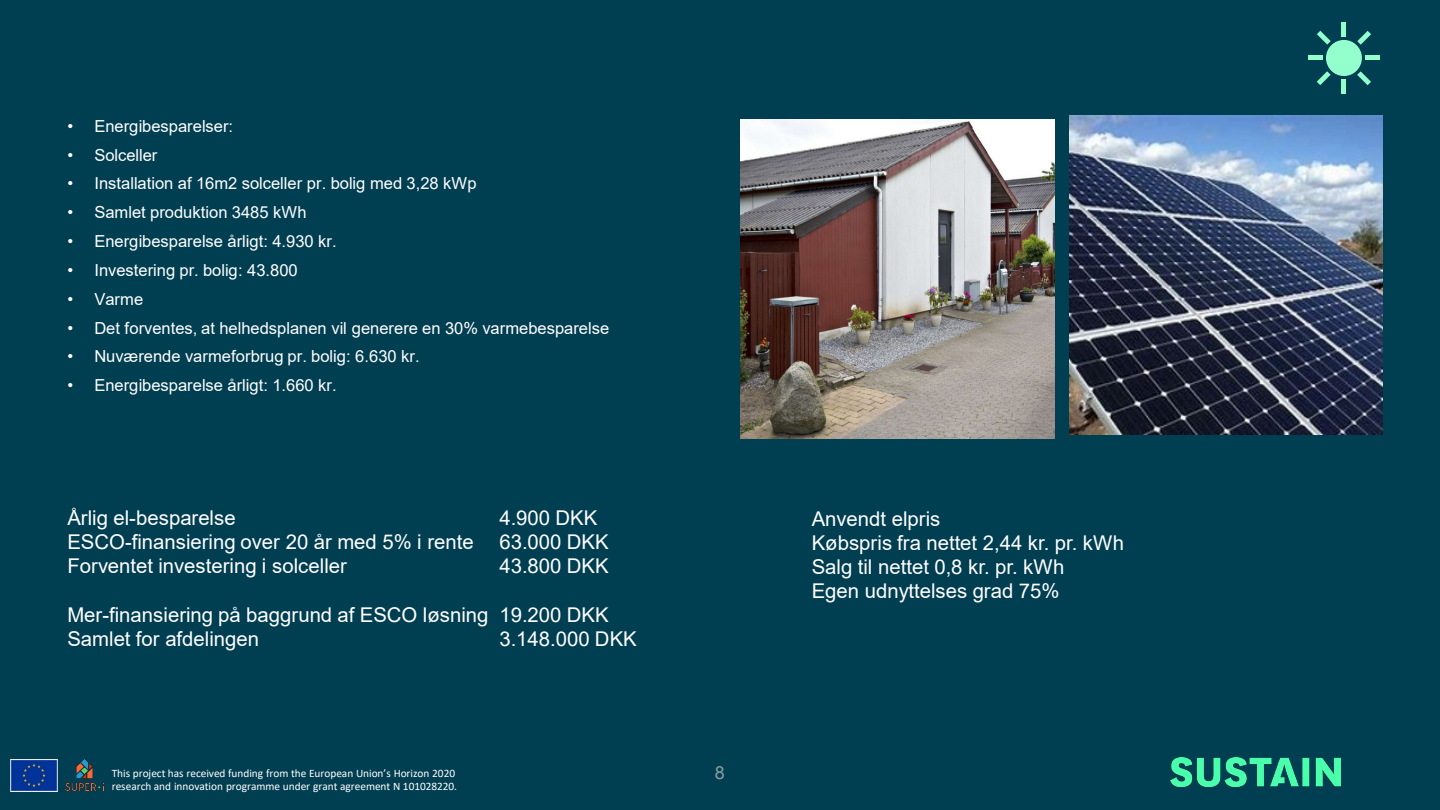
<style>
.page{position:relative;width:1440px;height:810px;background:#003e51}
.page>*{position:absolute;margin:0;border:0;box-sizing:border-box;transform-origin:0 0}
.t1{font:20.4px/24.3px "Arial";color:#fff}
.t2{font:18px "Arial";color:#8f9ea0}
.t3{font:16.5px "Arial";color:#fff}
.t4{font:11.4px/13.5px "Calibri";color:#fff}
</style>
<div class="page">
<img style="left:1170px;top:758px;width:171px;height:29px">
<img style="left:66px;top:759px;width:37px;height:32px">
<img style="left:11px;top:760px;width:46px;height:32px">
<img style="left:1069px;top:116px;width:313px;height:319px">
<hr style="left:1308px;top:56px;width:15px;height:4px;background:#92ffcd">
<hr style="left:1365px;top:56px;width:15px;height:4px;background:#92ffcd">
<div style="left:1326px;top:40px;width:36px;height:36px;background:#92ffcd;border-radius:50%"></div>
<hr style="left:1342px;top:79px;width:4px;height:15px;background:#92ffcd">
<hr style="left:1342px;top:22px;width:4px;height:15px;background:#92ffcd">
<svg style="left:1317px;top:71px;width:14px;height:14px"></svg>
<svg style="left:1357px;top:31px;width:14px;height:14px"></svg>
<svg style="left:1317px;top:31px;width:14px;height:14px"></svg>
<svg style="left:1357px;top:71px;width:14px;height:14px"></svg>
<img style="left:740px;top:120px;width:315px;height:319px">
<p class="t3" style="left:67px;top:117px;width:167px">• Energibesparelser:</p>
<p class="t3" style="left:67px;top:146px;width:92px">• Solceller</p>
<p class="t3" style="left:67px;top:174px;width:411px">• Installation af 16m2 solceller pr. bolig med 3,28 kWp</p>
<p class="t3" style="left:67px;top:203px;width:241px">• Samlet produktion 3485 kWh</p>
<p class="t3" style="left:67px;top:232px;width:271px">• Energibesparelse årligt: 4.930 kr.</p>
<p class="t3" style="left:67px;top:261px;width:232px">• Investering pr. bolig: 43.800</p>
<p class="t3" style="left:67px;top:290px;width:77px">• Varme</p>
<p class="t3" style="left:67px;top:319px;width:543px">• Det forventes, at helhedsplanen vil generere en 30% varmebesparelse</p>
<p class="t3" style="left:67px;top:348px;width:354px">• Nuværende varmeforbrug pr. bolig: 6.630 kr.</p>
<p class="t3" style="left:67px;top:377px;width:271px">• Energibesparelse årligt: 1.660 kr.</p>
<p class="t1" style="left:67px;top:505px;width:170px">Årlig el-besparelse</p>
<p class="t1" style="left:499px;top:505px;width:99px">4.900 DKK</p>
<p class="t1" style="left:67px;top:530px;width:408px">ESCO-finansiering over 20 år med 5% i rente</p>
<p class="t1" style="left:499px;top:530px;width:111px">63.000 DKK</p>
<p class="t1" style="left:67px;top:554px;width:281px">Forventet investering i solceller</p>
<p class="t1" style="left:499px;top:554px;width:111px">43.800 DKK</p>
<p class="t1" style="left:67px;top:603px;width:543px">Mer-finansiering på baggrund af ESCO løsning 19.200 DKK<br>Samlet for afdelingen</p>
<p class="t1" style="left:499px;top:627px;width:139px">3.148.000 DKK</p>
<p class="t4" style="left:112px;top:767px;width:347px">This project has received funding from the European Union’s Horizon 2020 research and innovation programme under grant agreement N 101028220.</p>
<p class="t2" style="left:715px;top:763px;width:12px">8</p>
<p class="t1" style="left:812px;top:506px;width:314px">Anvendt elpris<br>Købspris fra nettet 2,44 kr. pr. kWh<br>Salg til nettet 0,8 kr. pr. kWh<br>Egen udnyttelses grad 75%</p>
</div>
